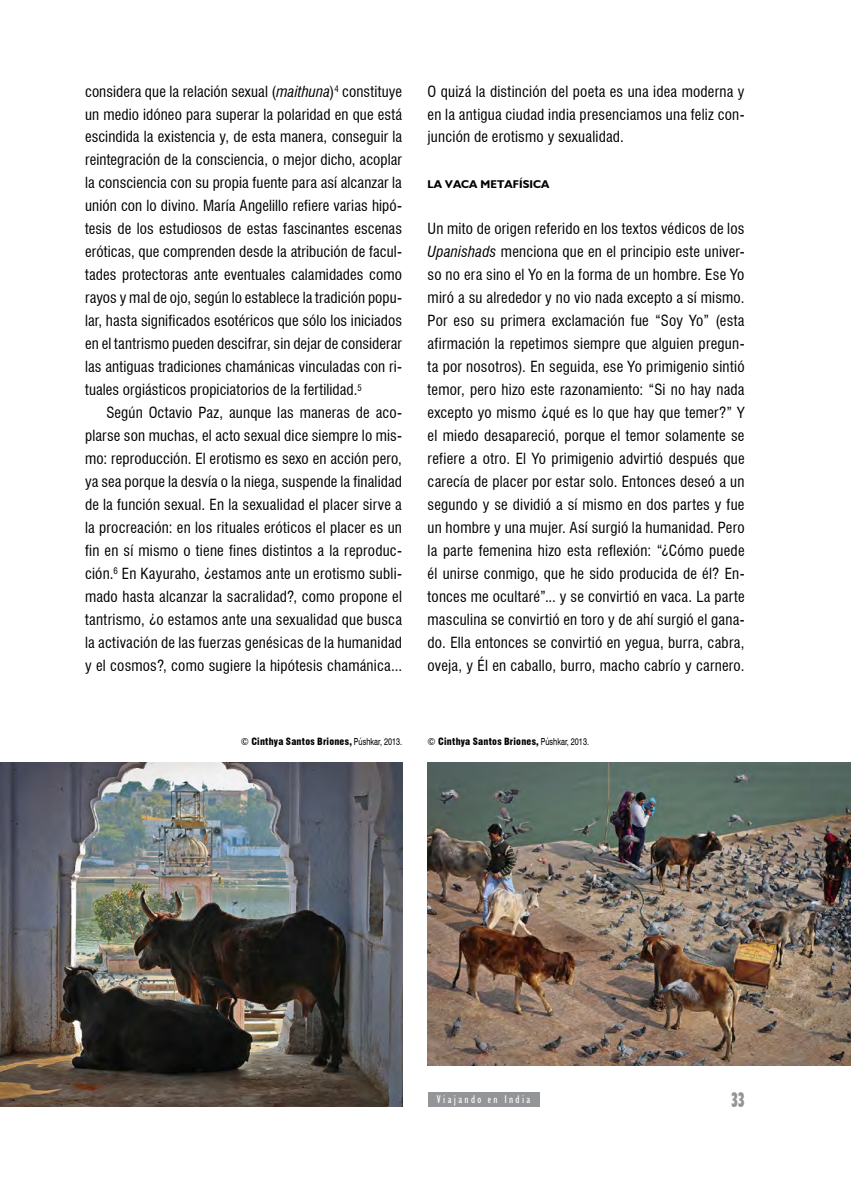
<style>
.page{position:relative;width:851px;height:1191px;background:#fff}
.page>*{position:absolute;margin:0;border:0;box-sizing:border-box;transform-origin:0 0}
.t1{font:700 condensed 21px "Humanist 521 BT Xtra";color:#939598;scale:.75 1}
.t2{font:condensed 15px/23px "Swiss 721 BT";letter-spacing:.01em;color:#000;text-align:justify}
.t3{font:700 11.25px "Humanist 521 BT";letter-spacing:.01em;color:#000}
.t4{font:condensed 11.25px "Humanist 521 BT";letter-spacing:.21em;color:#fff}
.t5{font:900 condensed 9.75px "Swiss 721 BT";letter-spacing:.02em;color:#000}
.s1{font-style:italic}
.s2{font-weight:400}
.s3{font-weight:400;font-stretch:normal}
</style>
<div class="page">
<img style="left:427px;top:762px;width:423px;height:303px">
<div style="left:427px;top:1092px;width:112px;height:14px;background:#939598"></div>
<img style="left:0;top:762px;width:402px;height:344px">
<p class="t2" style="left:85px;top:80px;width:318px">considera que la relación sexual (<span class="s1">maithuna</span>)<sup>4</sup> constituye un medio idóneo para superar la polaridad en que está escindida la existencia y, de esta manera, conseguir la reintegración de la consciencia, o mejor dicho, acoplar la consciencia con su propia fuente para así alcanzar la unión con lo divino. María Angelillo refiere varias hipó&shy;tesis de los estudiosos de estas fascinantes escenas eróticas, que comprenden desde la atribución de facul&shy;tades protectoras ante eventuales calamidades como rayos y mal de ojo, según lo establece la tradición popu&shy;lar, hasta significados esotéricos que sólo los iniciados en el tantrismo pueden descifrar, sin dejar de considerar las antiguas tradiciones chamánicas vinculadas con ri&shy;tuales orgiásticos propiciatorios de la fertilidad.<sup>5</sup></p>
<p class="t2" style="left:85px;top:401px;width:318px;text-indent:21px">Según Octavio Paz, aunque las maneras de aco&shy;plarse son muchas, el acto sexual dice siempre lo mis&shy;mo: reproducción. El erotismo es sexo en acción pero, ya sea porque la desvía o la niega, suspende la finalidad de la función sexual. En la sexualidad el placer sirve a la procreación: en los rituales eróticos el placer es un fin en sí mismo o tiene fines distintos a la reproduc&shy;ción.<sup>6</sup> En Kayuraho, ¿estamos ante un erotismo subli&shy;mado hasta alcanzar la sacralidad?, como propone el tantrismo, ¿o estamos ante una sexualidad que busca la activación de las fuerzas genésicas de la humanidad y el cosmos?, como sugiere la hipótesis chamánica...</p>
<p class="t2" style="left:427px;top:80px;width:318px">O quizá la distinción del poeta es una idea moderna y en la antigua ciudad india presenciamos una feliz con&shy;junción de erotismo y sexualidad.</p>
<p class="t3" style="left:427px;top:177px;width:123px">LA VACA ME TAFÍSI CA</p>
<p class="t2" style="left:427px;top:217px;width:318px">Un mito de origen referido en los textos védicos de los <span class="s1">Upanishads</span> menciona que en el principio este univer&shy;so no era sino el Yo en la forma de un hombre. Ese Yo miró a su alrededor y no vio nada excepto a sí mismo.<br>Por eso su primera exclamación fue “Soy Yo” (esta afirmación la repetimos siempre que alguien pregun&shy;ta por nosotros). En seguida, ese Yo primigenio sintió temor, pero hizo este razonamiento: “Si no hay nada excepto yo mismo ¿qué es lo que hay que temer?” Y el miedo desapareció, porque el temor solamente se refiere a otro. El Yo primigenio advirtió después que carecía de placer por estar solo. Entonces deseó a un segundo y se dividió a sí mismo en dos partes y fue un hombre y una mujer. Así surgió la humanidad. Pero la parte femenina hizo esta reflexión: “¿Cómo puede él unirse conmigo, que he sido producida de él? En&shy;tonces me ocultaré”... y se convirtió en vaca. La parte masculina se convirtió en toro y de ahí surgió el gana&shy;do. Ella entonces se convirtió en yegua, burra, cabra, oveja, y Él en caballo, burro, macho cabrío y carnero.</p>
<p class="t5" style="left:241px;top:735px;width:163px"><span class="s2">©</span> Cinthya Santos Briones, <span class="s3">Púshkar, 2013.</span></p>
<p class="t5" style="left:427px;top:735px;width:163px"><span class="s2">©</span> Cinthya Santos Briones, <span class="s3">Púshkar, 2013.</span></p>
<p class="t4" style="left:437px;top:1092px;width:95px">Viajando en India</p>
<h1 class="t1" style="left:731px;top:1086px;width:19px">33</h1>
</div>
